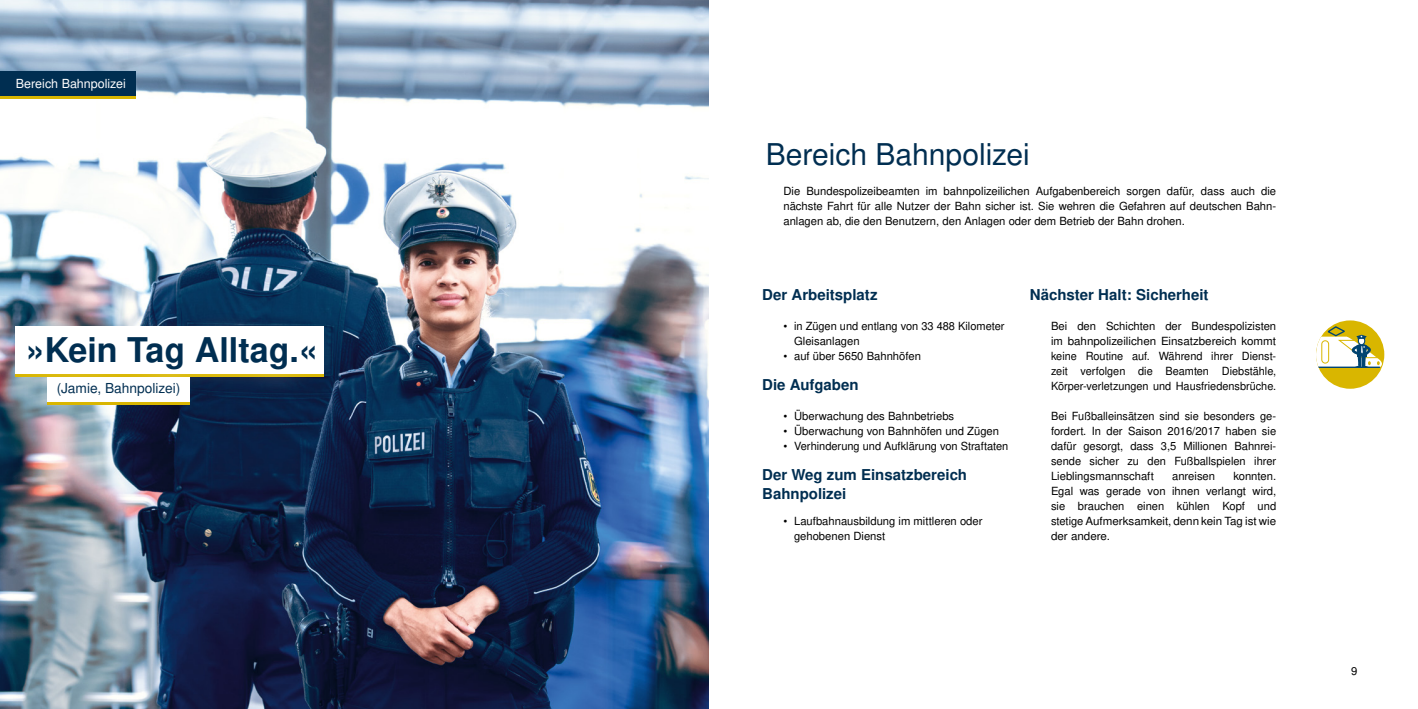
<style>
.page{position:relative;width:1418px;height:709px;background:#fff}
.page>*{position:absolute;margin:0;border:0;box-sizing:border-box;transform-origin:0 0}
.t1{font:700 34.12px "Nimbus San L";color:#002e51}
.t2{font:30px "Nimbus San L";color:#002e51}
.t3{font:700 15px/18.8px "Nimbus San L";color:#002e51}
.t4{font:13.75px "Nimbus San L";color:#002e51}
.t5{font:12.5px "Nimbus San L";color:#fff}
.t6{font:11.25px/15px "Nimbus San L";color:#000;text-align:justify}
</style>
<div class="page">
<img style="left:0;top:0;width:709px;height:709px">
<div style="left:0;top:71px;width:135px;height:26px;background:#002e51"></div>
<hr style="left:0;top:96px;width:135px;height:3px;background:#d9b600">
<div style="left:47px;top:346px;width:142px;height:56px;background:#fff"></div>
<hr style="left:47px;top:402px;width:142px;height:2px;background:#d9b600">
<div style="left:4px;top:310px;width:336px;height:86px;background:#fff;opacity:.75"></div>
<div style="left:1315px;top:320px;width:69px;height:69px;background:#d9b600;border-radius:50%"></div>
<svg style="left:1315px;top:325px;width:66px;height:43px"></svg>
<div style="left:1321px;top:340px;width:7px;height:23px;border:1px solid #d9b600;border-radius:3px"></div>
<p class="t5" style="left:16px;top:75px;width:111px">Bereich Bahnpolizei</p>
<h1 class="t1" style="left:26px;top:326px;width:293px">»Kein Tag Alltag.«</h1>
<p class="t4" style="left:57px;top:378px;width:125px">(Jamie, Bahnpolizei)</p>
<h2 class="t2" style="left:765px;top:133px;width:265px">Bereich Bahnpolizei</h2>
<p class="t6" style="left:783px;top:183px;width:494px">Die Bundespolizeibeamten im bahnpolizeilichen Aufgabenbereich sorgen dafür, dass auch die nächste Fahrt für alle Nutzer der Bahn sicher ist. Sie wehren die Gefahren auf deutschen Bahn&shy;anlagen ab, die den Benutzern, den Anlagen oder dem Betrieb der Bahn drohen.</p>
<h3 class="t3" style="left:762px;top:285px;width:117px">Der Arbeitsplatz</h3>
<p class="t6" style="left:794px;top:318px;width:212px;text-indent:-11px">• in Zügen und entlang von 33 488 Kilometer<br>Gleisanlagen</p>
<p class="t6" style="left:783px;top:348px;width:139px">• auf über 5650 Bahnhöfen</p>
<h3 class="t3" style="left:762px;top:375px;width:98px">Die Aufgaben</h3>
<p class="t6" style="left:783px;top:408px;width:172px">• Überwachung des Bahnbetriebs</p>
<p class="t6" style="left:783px;top:423px;width:217px">• Überwachung von Bahnhöfen und Zügen</p>
<p class="t6" style="left:783px;top:438px;width:226px">• Verhinderung und Aufklärung von Straftaten</p>
<h3 class="t3" style="left:762px;top:465px;width:206px">Der Weg zum Einsatzbereich<br>Bahnpolizei</h3>
<p class="t6" style="left:794px;top:513px;width:190px;text-indent:-11px">• Laufbahnausbildung im mittleren oder gehobenen Dienst</p>
<h3 class="t3" style="left:1029px;top:285px;width:180px">Nächster Halt: Sicherheit</h3>
<p class="t6" style="left:1051px;top:318px;width:227px">Bei den Schichten der Bundespolizisten im bahnpolizeilichen Einsatzbereich kommt keine Routine auf. Während ihrer Dienst&shy;zeit verfolgen die Beamten Diebstähle, Körper-verletzungen und Hausfriedensbrüche.</p>
<p class="t6" style="left:1051px;top:408px;width:227px">Bei Fußballeinsätzen sind sie besonders ge&shy;fordert. In der Saison 2016/2017 haben sie dafür gesorgt, dass 3,5 Millionen Bahnrei&shy;sende sicher zu den Fußballspielen ihrer Lieblingsmannschaft</p>
<p class="t6" style="left:1051px;top:468px;width:227px;text-indent:182px">konnten.<br>Egal was gerade von ihnen verlangt wird, sie brauchen einen kühlen Kopf und stetige Aufmerksamkeit, denn kein Tag ist wie der andere.</p>
<p class="t6" style="left:1172px;top:468px;width:45px">anreisen</p>
<p class="t6" style="left:1350px;top:663px;width:8px">9</p>
</div>
